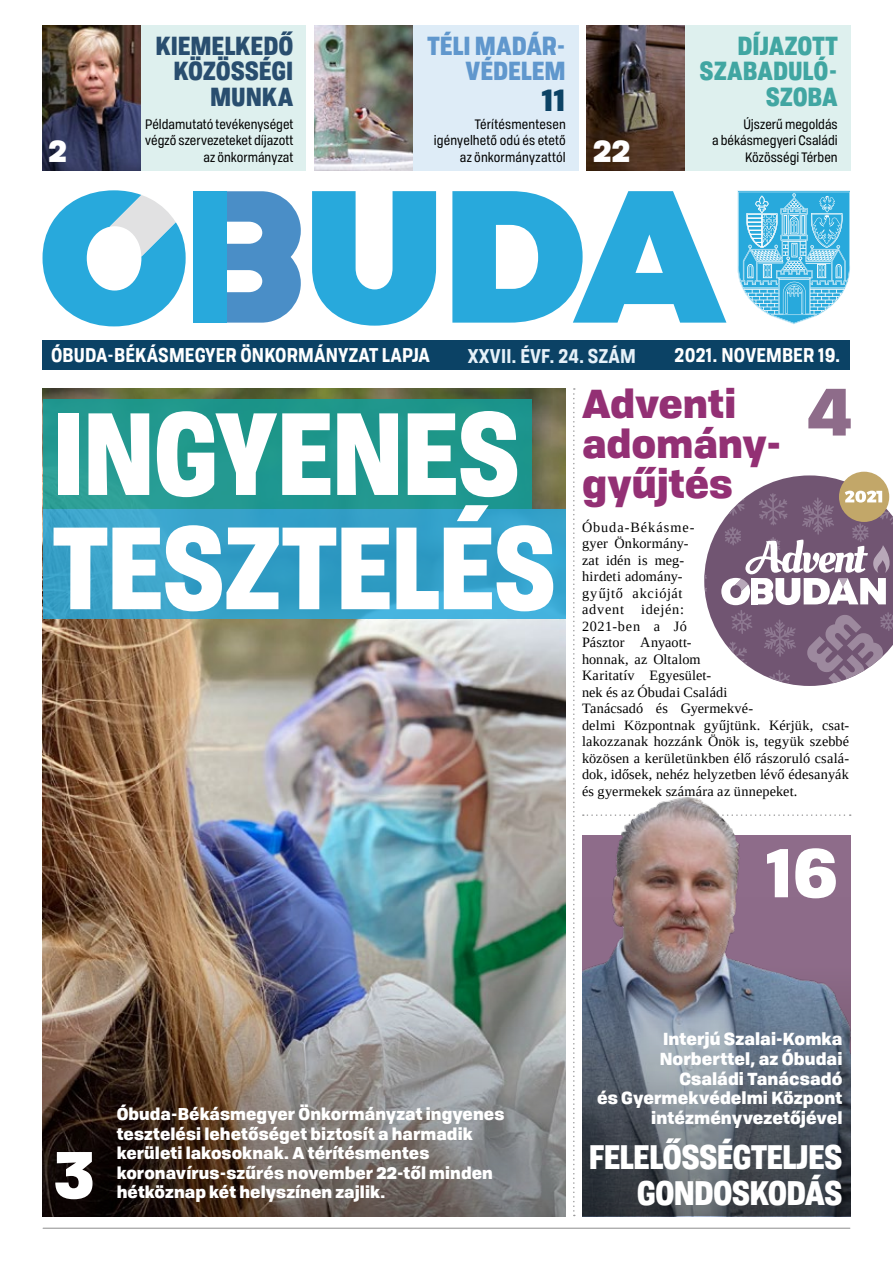
<style>
.page{position:relative;width:893px;height:1263px;background:#fff}
.page>*{position:absolute;margin:0;border:0;box-sizing:border-box;transform-origin:0 0}
.t1{font:900 113.7px/114.3px "Tofino Pro Personal Narrow";letter-spacing:-.01em;color:#fff}
.t2{font:900 67.35px "Tofino Pro Personal";color:#fff}
.t3{font:900 66px "Tofino Pro Personal";color:#8e6c8a}
.t4{font:900 65.25px "Tofino Pro Personal";color:#fff}
.t5{font:900 39px/40.2px "Tofino Pro Personal";letter-spacing:-.005em;color:#933074}
.t6{font:900 33.15px/35.5px "Tofino Pro Personal Narrow";letter-spacing:-.025em;color:#fff;text-align:right}
.t7{font:900 30px "Tofino Pro Personal";color:#fff}
.t8{font:900 30px "Tofino Pro Personal";color:#0b4265}
.t9{font:900 25.5px/25.5px "Tofino Pro Personal Narrow";color:#294e6f;text-align:right}
.t10{font:900 25.5px/25.5px "Tofino Pro Personal Narrow";color:#41a6a2;text-align:right}
.t11{font:900 25.5px/25.5px "Tofino Pro Personal Narrow";color:#6097cd;text-align:right}
.t12{font:700 19.5px "Tofino Pro Personal Narrow";letter-spacing:.01em;color:#fff}
.t13{font:700 19.5px "Tofino Pro Personal Narrow";letter-spacing:.01em;color:#e6f1f9}
.t14{font:900 16.8px/20px "Tofino Pro Personal";color:#fff;text-align:right}
.t15{font:900 16.5px/19.5px "Tofino Pro Personal";letter-spacing:.005em;color:#fff}
.t16{font:14.25px/16.5px "Liberation Serif";letter-spacing:.01em;color:#000}
.t17{font:13.5px/16.5px "Tofino Pro Personal Narrow";letter-spacing:.005em;color:#000;text-align:right}
</style>
<div class="page">
<img style="left:582px;top:797px;width:268px;height:100px">
<div style="left:587px;top:26px;width:263px;height:145px;background:#def0ee"></div>
<img style="left:587px;top:26px;width:98px;height:145px">
<div style="left:43px;top:26px;width:263px;height:145px;background:#def0ee"></div>
<img style="left:43px;top:26px;width:97px;height:145px">
<svg style="left:312px;top:191px;width:124px;height:135px"></svg>
<svg style="left:452px;top:191px;width:274px;height:132px"></svg>
<svg style="left:226px;top:191px;width:75px;height:132px"></svg>
<svg style="left:43px;top:190px;width:143px;height:136px"></svg>
<div style="left:193px;top:191px;width:33px;height:132px;background:#28a9dc"></div>
<svg style="left:737px;top:190px;width:113px;height:134px;background:#73c7e8"></svg>
<div style="left:43px;top:340px;width:807px;height:30px;background:#0b4265"></div>
<div style="left:315px;top:26px;width:263px;height:145px;background:#deecf7"></div>
<img style="left:315px;top:26px;width:97px;height:145px">
<img style="left:43px;top:388px;width:523px;height:490px">
<img style="left:43px;top:878px;width:523px;height:338px">
<svg style="left:582px;top:897px;width:268px;height:319px;background:#6a6a77"></svg>
<div style="left:43px;top:399px;width:488px;height:110px;background:#1f978e"></div>
<svg style="left:43px;top:509px;width:523px;height:109px;background:#35a1c9"></svg>
<svg style="left:573px;top:388px;width:2px;height:828px"></svg>
<hr style="left:43px;top:1228px;width:807px;height:1px;background:#99999a">
<div style="left:839px;top:472px;width:50px;height:50px;background:#c2a769;border-radius:50%"></div>
<svg style="left:704px;top:475px;width:189px;height:211px"></svg>
<h3 class="t9" style="left:155px;top:31px;width:139px">KIEMELKEDŐ<br>KÖZÖSSÉGI<br>MUNKA</h3>
<p class="t17" style="left:145px;top:115px;width:150px;text-align:left">Példamutató tevékenységet végző szervezeteket díjazott</p>
<h3 class="t7" style="left:48px;top:125px;width:20px">2</h3>
<p class="t17" style="left:204px;top:148px;width:91px">az önkormányzat</p>
<h3 class="t11" style="left:427px;top:31px;width:140px">TÉLI MADÁR-<br>VÉDELEM</h3>
<h3 class="t8" style="left:542px;top:74px;width:25px">11</h3>
<p class="t17" style="left:434px;top:115px;width:133px">Térítésmentesen igényelhető odú és etető az önkormányzattól</p>
<h3 class="t7" style="left:593px;top:125px;width:39px">22</h3>
<h3 class="t10" style="left:700px;top:31px;width:140px">DÍJAZOTT<br>SZABADULÓ-<br>SZOBA</h3>
<p class="t17" style="left:712px;top:115px;width:127px">Újszerű megoldás<br>a békásmegyeri Családi<br>Közösségi Térben</p>
<h3 class="t12" style="left:51px;top:340px;width:380px">ÓBUDA-BÉKÁSMEGYER ÖNKORMÁNYZAT LAPJA</h3>
<h3 class="t13" style="left:468px;top:341px;width:169px">XXVII. ÉVF. 24. SZÁM</h3>
<h3 class="t12" style="left:674px;top:340px;width:167px">2021. NOVEMBER 19.</h3>
<h1 class="t1" style="left:53px;top:388px;width:505px">INGYENES<br>TESZTELÉS</h1>
<h3 class="t5" style="left:582px;top:380px;width:196px">Adventi adomány&shy;gyűjtés</h3>
<h3 class="t3" style="left:807px;top:355px;width:46px">4</h3>
<p class="t16" style="left:582px;top:519px;width:269px">Óbuda-Békásme-<br>gyer Önkormány-<br>zat idén is meg-<br>hirdeti adomány-<br>gyűjtő akcióját<br>advent idején:<br>2021-ben a Jó<br>Pásztor Anyaott-<br>honnak, az Oltalom<br>Karitatív Egyesület-<br>nek és az Óbudai Családi<br>Tanácsadó és Gyermekvé-<br>delmi Központnak gyűjtünk. Kérjük, csat&shy;lakozzanak hozzánk Önök is, tegyük szebbé közösen a kerületünkben élő rászoruló csalá&shy;dok, idősek, nehéz helyzetben lévő édesanyák és gyermekek számára az ünnepeket.</p>
<h2 class="t2" style="left:766px;top:815px;width:74px">16</h2>
<h3 class="t4" style="left:54px;top:1118px;width:42px">3</h3>
<p class="t15" style="left:117px;top:1103px;width:389px">Óbuda-Békásmegyer Önkormányzat ingyenes tesztelési lehetőséget biztosít a harmadik kerületi lakosoknak. A térítésmentes koronavírus-szűrés november 22-től minden hétköznap két helyszínen zajlik.</p>
<p class="t14" style="left:597px;top:1027px;width:247px">Interjú Szalai-Komka<br>Norberttel, az Óbudai<br>Családi Tanácsadó<br>és Gyermekvédelmi Központ intézményvezetőjével</p>
<h3 class="t6" style="left:589px;top:1137px;width:255px">FELELŐSSÉGTELJES<br>GONDOSKODÁS</h3>
</div>
